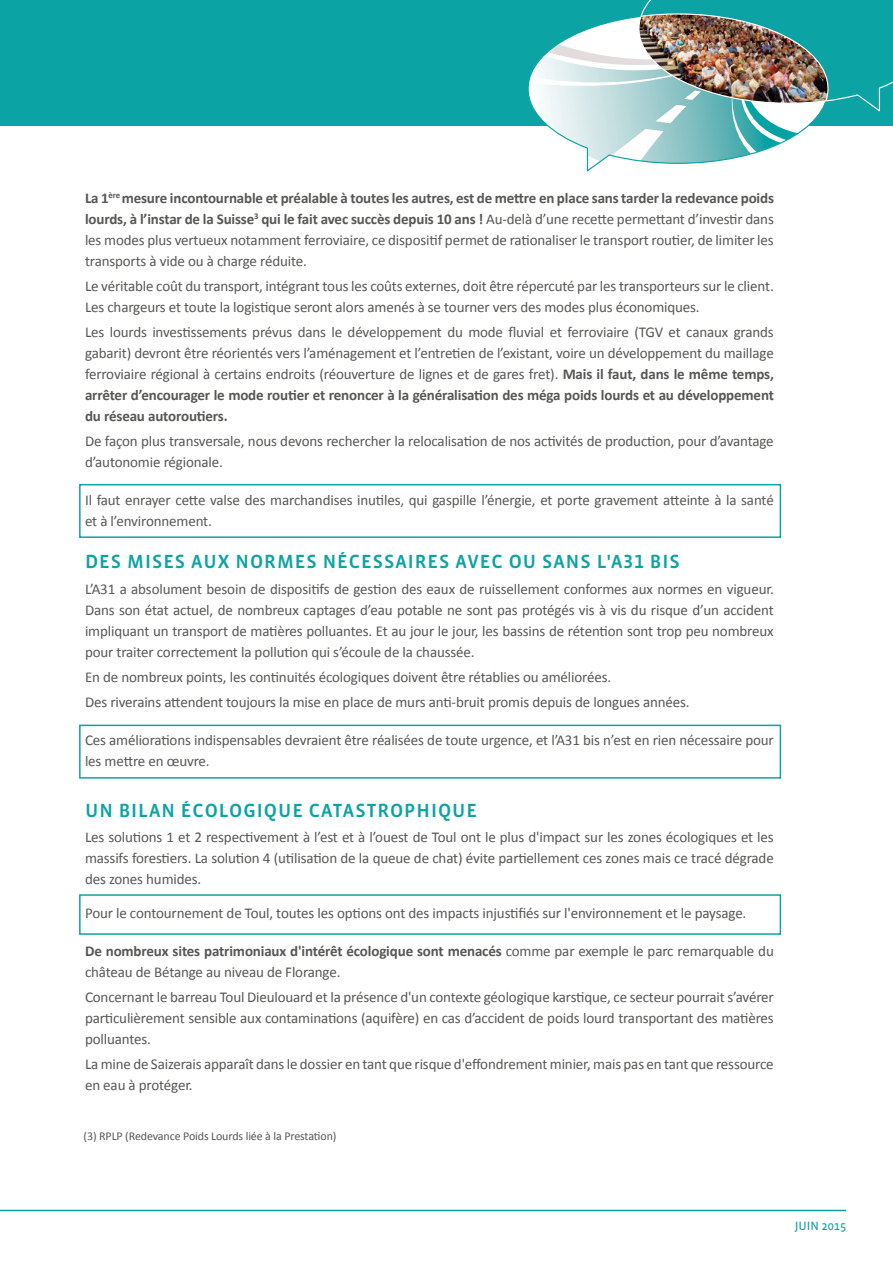
<style>
.page{position:relative;width:893px;height:1263px;background:#fff}
.page>*{position:absolute;margin:0;border:0;box-sizing:border-box;transform-origin:0 0}
.t1{font:500 19.5px "Vista Sans OT";letter-spacing:.05em;color:#0ca3a4}
.t2{font:15px/21px "Calibri";letter-spacing:-.01em;color:#575756}
.t3{font:12.3px "Vista Sans OT";color:#0ca3a4}
.t4{font:12px "Calibri";letter-spacing:-.01em;color:#575756}
.s1{font-weight:700}
</style>
<div class="page">
<div style="left:0;top:0;width:893px;height:125px;background:#0ca3a4"></div>
<hr style="left:0;top:1210px;width:846px;height:1px;background:#0ca3a4">
<img style="left:528px;top:0;width:365px;height:163px">
<div style="left:79px;top:484px;width:702px;height:54px;border:2px solid #0ca3a4"></div>
<div style="left:79px;top:725px;width:702px;height:54px;border:2px solid #0ca3a4"></div>
<div style="left:79px;top:894px;width:702px;height:41px;border:2px solid #0ca3a4"></div>
<p class="t2" style="left:85px;top:187px;width:690px;text-align:justify"><span class="s1">La 1</span><sup>ère</sup> <span class="s1">mesure incontournable et préalable à toutes les autres, est de mettre en place sans tarder la redevance poids lourds, à l’instar de la Suisse</span><sup>3</sup> <span class="s1">qui le fait avec succès depuis 10 ans !</span> Au-delà d’une recette permettant d’investir dans les modes plus vertueux notamment ferroviaire, ce dispositif permet de rationaliser le transport routier, de limiter les transports à vide ou à charge réduite.</p>
<p class="t2" style="left:85px;top:275px;width:690px">Le véritable coût du transport, intégrant tous les coûts externes, doit être répercuté par les transporteurs sur le client.<br>Les chargeurs et toute la logistique seront alors amenés à se tourner vers des modes plus économiques.</p>
<p class="t2" style="left:85px;top:322px;width:690px;text-align:justify">Les lourds investissements prévus dans le développement du mode fluvial et ferroviaire (TGV et canaux grands gabarit) devront être réorientés vers l’aménagement et l’entretien de l’existant, voire un développement du maillage ferroviaire régional à certains endroits (réouverture de lignes et de gares fret). <span class="s1">Mais il faut, dans le même temps, arrêter d’encourager le mode routier et renoncer à la généralisation des méga poids lourds et au développement du réseau autoroutiers.</span></p>
<p class="t2" style="left:85px;top:431px;width:690px">De façon plus transversale, nous devons rechercher la relocalisation de nos activités de production, pour d’avantage d’autonomie régionale.</p>
<p class="t2" style="left:85px;top:490px;width:690px">Il faut enrayer cette valse des marchandises inutiles, qui gaspille l’énergie, et porte gravement atteinte à la santé et à l’environnement.</p>
<h1 class="t1" style="left:85px;top:552px;width:596px">DES MISES AUX NORMES NÉCESSAIRES AVEC OU SANS L'A31 BIS</h1>
<p class="t2" style="left:85px;top:578px;width:690px;text-align:justify">L’A31 a absolument besoin de dispositifs de gestion des eaux de ruissellement conformes aux normes en vigueur.<br>Dans son état actuel, de nombreux captages d’eau potable ne sont pas protégés vis à vis du risque d’un accident impliquant un transport de matières polluantes. Et au jour le jour, les bassins de rétention sont trop peu nombreux pour traiter correctement la pollution qui s’écoule de la chaussée.</p>
<p class="t2" style="left:85px;top:664px;width:606px;line-height:25.2px">En de nombreux points, les continuités écologiques doivent être rétablies ou améliorées.<br>Des riverains attendent toujours la mise en place de murs anti-bruit promis depuis de longues années.</p>
<p class="t2" style="left:85px;top:730px;width:690px">Ces améliorations indispensables devraient être réalisées de toute urgence, et l’A31 bis n’est en rien nécessaire pour les mettre en œuvre.</p>
<h1 class="t1" style="left:85px;top:800px;width:394px">UN BILAN ÉCOLOGIQUE CATASTROPHIQUE</h1>
<p class="t2" style="left:85px;top:826px;width:690px;text-align:justify">Les solutions 1 et 2 respectivement à l’est et à l’ouest de Toul ont le plus d'impact sur les zones écologiques et les massifs forestiers. La solution 4 (utilisation de la queue de chat) évite partiellement ces zones mais ce tracé dégrade des zones humides.</p>
<p class="t2" style="left:85px;top:902px;width:663px">Pour le contournement de Toul, toutes les options ont des impacts injustifiés sur l'environnement et le paysage.</p>
<p class="t2" style="left:85px;top:940px;width:690px"><span class="s1">De nombreux sites patrimoniaux d'intérêt écologique sont menacés</span> comme par exemple le parc remarquable du château de Bétange au niveau de Florange.</p>
<p class="t2" style="left:85px;top:986px;width:690px;text-align:justify">Concernant le barreau Toul Dieulouard et la présence d'un contexte géologique karstique, ce secteur pourrait s’avérer particulièrement sensible aux contaminations (aquifère) en cas d’accident de poids lourd transportant des matières polluantes.</p>
<p class="t2" style="left:85px;top:1054px;width:690px">La mine de Saizerais apparaît dans le dossier en tant que risque d'effondrement minier, mais pas en tant que ressource en eau à protéger.</p>
<p class="t4" style="left:84px;top:1128px;width:254px">(3) RPLP (Redevance Poids Lourds liée à la Prestation)</p>
<p class="t3" style="left:795px;top:1220px;width:53px">JUIN 2015</p>
</div>
